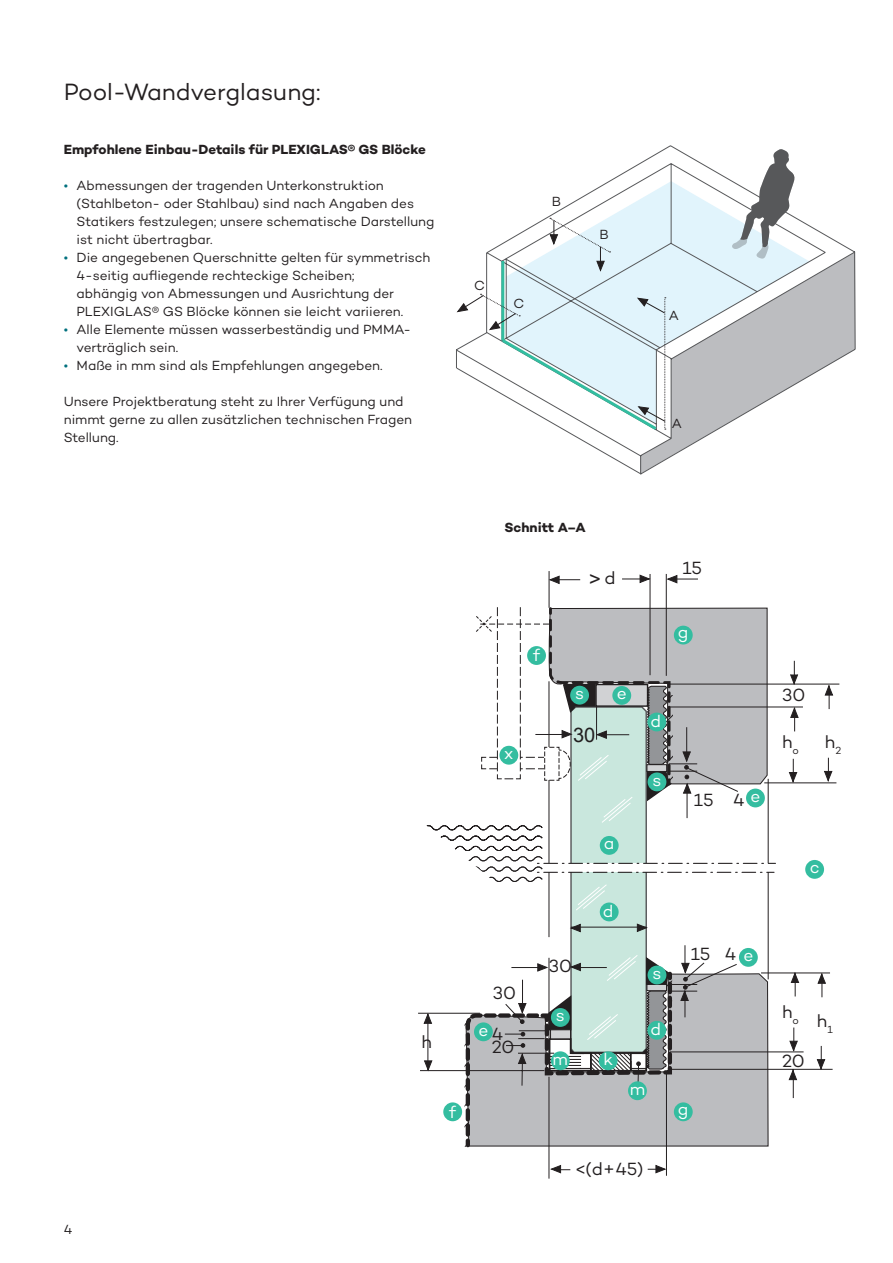
<style>
.page{position:relative;width:893px;height:1263px;background:#fff}
.page>*{position:absolute;margin:0;border:0;box-sizing:border-box;transform-origin:0 0}
.Headline_3{font:24px "Campton";letter-spacing:-.005em;color:#231f20}
.Headline_4___Fließtext{font:20.1px "Arial";color:#231f20}
.Headline_4___Fließtext-2{font:18px "Campton";letter-spacing:-.005em;color:#231f20}
.Headline_4___Fließtext-3{font:17.1px "Campton";color:#fff}
.Fließtext{font:13.5px/18px "Campton";letter-spacing:-.005em;color:#231f20}
.Headline_4___Fließtext-4{font:700 13.5px "Campton";color:#231f20}
.Fließ-innen{font:13.5px "Campton";color:#231f20}
.s1{color:#01707e}
.s2{font-family:"Campton";font-size:18px}
.s3{font-size:17.1px;color:#fff}
</style>
<div class="page">
<hr style="left:549px;top:571px;width:1px;height:37px;background:#231f20">
<hr style="left:666px;top:574px;width:1px;height:102px;background:#231f20">
<hr style="left:650px;top:574px;width:1px;height:101px;background:#231f20">
<hr style="left:669px;top:684px;width:170px;height:1px;background:#231f20">
<hr style="left:669px;top:707px;width:134px;height:1px;background:#231f20">
<hr style="left:764px;top:782px;width:72px;height:1px;background:#231f20">
<svg style="left:790px;top:661px;width:9px;height:24px"></svg>
<svg style="left:790px;top:706px;width:9px;height:25px"></svg>
<svg style="left:666px;top:574px;width:32px;height:10px"></svg>
<svg style="left:775px;top:972px;width:58px;height:127px"></svg>
<svg style="left:622px;top:574px;width:29px;height:9px"></svg>
<svg style="left:788px;top:759px;width:10px;height:24px"></svg>
<svg style="left:790px;top:972px;width:9px;height:24px"></svg>
<svg style="left:789px;top:1027px;width:9px;height:25px"></svg>
<svg style="left:648px;top:1164px;width:18px;height:10px"></svg>
<svg style="left:550px;top:1165px;width:20px;height:9px"></svg>
<svg style="left:817px;top:972px;width:9px;height:25px"></svg>
<svg style="left:816px;top:1046px;width:9px;height:25px"></svg>
<svg style="left:824px;top:684px;width:9px;height:25px"></svg>
<svg style="left:824px;top:758px;width:9px;height:24px"></svg>
<svg style="left:548px;top:575px;width:32px;height:9px"></svg>
<hr style="left:666px;top:1074px;width:1px;height:102px;background:#231f20">
<hr style="left:549px;top:1077px;width:1px;height:101px;background:#231f20">
<svg style="left:418px;top:599px;width:357px;height:550px"></svg>
<div style="left:600px;top:836px;width:19px;height:19px;background:#34bda0;border-radius:50%"></div>
<div style="left:805px;top:860px;width:19px;height:19px;background:#34bda0;border-radius:50%"></div>
<div style="left:600px;top:902px;width:19px;height:19px;background:#34bda0;border-radius:50%"></div>
<div style="left:647px;top:1021px;width:19px;height:19px;background:#34bda0;border-radius:50%"></div>
<div style="left:647px;top:712px;width:19px;height:19px;background:#34bda0;border-radius:50%"></div>
<div style="left:739px;top:948px;width:19px;height:19px;background:#34bda0;border-radius:50%"></div>
<div style="left:474px;top:1022px;width:19px;height:19px;background:#34bda0;border-radius:50%"></div>
<div style="left:746px;top:788px;width:19px;height:19px;background:#34bda0;border-radius:50%"></div>
<div style="left:612px;top:686px;width:19px;height:19px;background:#34bda0;border-radius:50%"></div>
<div style="left:527px;top:646px;width:19px;height:19px;background:#34bda0;border-radius:50%"></div>
<div style="left:443px;top:1102px;width:19px;height:19px;background:#34bda0;border-radius:50%"></div>
<div style="left:674px;top:1102px;width:19px;height:19px;background:#34bda0;border-radius:50%"></div>
<div style="left:674px;top:626px;width:19px;height:18px;background:#34bda0;border-radius:50%"></div>
<div style="left:499px;top:746px;width:19px;height:19px;background:#34bda0;border-radius:50%"></div>
<div style="left:648px;top:772px;width:18px;height:19px;background:#34bda0;border-radius:50%"></div>
<div style="left:570px;top:686px;width:19px;height:19px;background:#34bda0;border-radius:50%"></div>
<div style="left:648px;top:965px;width:18px;height:19px;background:#34bda0;border-radius:50%"></div>
<div style="left:551px;top:1008px;width:19px;height:19px;background:#34bda0;border-radius:50%"></div>
<div style="left:551px;top:1051px;width:19px;height:19px;background:#34bda0;border-radius:50%"></div>
<div style="left:599px;top:1051px;width:19px;height:19px;background:#34bda0;border-radius:50%"></div>
<div style="left:628px;top:1081px;width:19px;height:19px;background:#34bda0;border-radius:50%"></div>
<svg style="left:545px;top:145px;width:311px;height:330px"></svg>
<svg style="left:732px;top:149px;width:63px;height:110px"></svg>
<svg style="left:456px;top:218px;width:210px;height:215px"></svg>
<p class="Headline_3" style="left:64px;top:77px;width:258px">Pool-Wandverglasung:</p>
<p class="Headline_4___Fließtext-4" style="left:64px;top:141px;width:363px">Empfohlene Einbau-Details für PLEXIGLAS® GS Blöcke</p>
<p class="Fließtext" style="left:77px;top:176px;width:359px;text-indent:-13px"><span class="s1">•</span> Abmessungen der tragenden Unterkonstruktion (Stahlbeton- oder Stahlbau) sind nach Angaben des Statikers festzulegen; unsere schematische Darstellung ist nicht übertragbar.</p>
<p class="Fließtext" style="left:77px;top:248px;width:355px;text-indent:-13px"><span class="s1">•</span> Die angegebenen Querschnitte gelten für symmetrisch 4-seitig aufliegende rechteckige Scheiben;<br>abhängig von Abmessungen und Ausrichtung der PLEXIGLAS® GS Blöcke können sie leicht variieren.</p>
<p class="Fließtext" style="left:77px;top:320px;width:336px;text-indent:-13px"><span class="s1">•</span> Alle Elemente müssen wasserbeständig und PMMA&shy;verträglich sein.</p>
<p class="Fließtext" style="left:64px;top:356px;width:320px"><span class="s1">•</span> Maße in mm sind als Empfehlungen angegeben.</p>
<p class="Fließtext" style="left:64px;top:392px;width:350px">Unsere Projektberatung steht zu Ihrer Verfügung und nimmt gerne zu allen zusätzlichen technischen Fragen<br>Stellung.</p>
<p class="Fließ-innen" style="left:474px;top:277px;width:12px">C</p>
<p class="Fließ-innen" style="left:552px;top:193px;width:11px">B</p>
<p class="Fließ-innen" style="left:513px;top:295px;width:12px">C</p>
<p class="Fließ-innen" style="left:600px;top:226px;width:11px">B</p>
<p class="Fließ-innen" style="left:669px;top:307px;width:12px">A</p>
<p class="Fließ-innen" style="left:672px;top:415px;width:12px">A</p>
<p class="Fließtext" style="left:64px;top:1220px;width:10px">4</p>
<p class="Headline_4___Fließtext-4" style="left:505px;top:519px;width:83px">Schnitt A–A</p>
<p class="Headline_4___Fließtext-3" style="left:533px;top:645px;width:8px">f</p>
<p class="Headline_4___Fließtext-3" style="left:504px;top:742px;width:11px">x</p>
<p class="Headline_4___Fließtext" style="left:589px;top:565px;width:28px">&gt; <span class="s2">d</span></p>
<p class="Headline_4___Fließtext-3" style="left:575px;top:682px;width:10px">s</p>
<h2 class="Headline_4___Fließtext" style="left:573px;top:721px;width:24px">30</h2>
<p class="Headline_4___Fließtext-3" style="left:617px;top:683px;width:11px">e</p>
<p class="Headline_4___Fließtext-3" style="left:604px;top:833px;width:12px">a</p>
<p class="Headline_4___Fließtext-2" style="left:682px;top:557px;width:21px">15</p>
<p class="Headline_4___Fließtext-3" style="left:678px;top:621px;width:12px">g</p>
<p class="Headline_4___Fließtext-3" style="left:650px;top:710px;width:12px">d</p>
<p class="Headline_4___Fließtext-3" style="left:652px;top:769px;width:10px">s</p>
<p class="Headline_4___Fließtext-2" style="left:694px;top:789px;width:21px">15</p>
<p class="Headline_4___Fließtext-3" style="left:750px;top:785px;width:11px">e</p>
<p class="Headline_4___Fließtext-2" style="left:733px;top:789px;width:13px">4</p>
<p class="Headline_4___Fließtext-2" style="left:422px;top:1031px;width:12px">h</p>
<p class="Headline_4___Fließtext-2" style="left:493px;top:982px;width:25px">30</p>
<p class="Headline_4___Fließtext-2" style="left:492px;top:1022px;width:13px">4</p>
<p class="Headline_4___Fließtext-2" style="left:492px;top:1036px;width:24px">20</p>
<p class="Headline_4___Fließtext-3" style="left:478px;top:1019px;width:11px">e</p>
<p class="Headline_4___Fließtext-2" style="left:549px;top:955px;width:25px">30</p>
<p class="Headline_4___Fließtext-3" style="left:603px;top:900px;width:12px">d</p>
<p class="Headline_4___Fließtext-3" style="left:556px;top:1005px;width:10px">s</p>
<p class="Headline_4___Fließtext-3" style="left:553px;top:1048px;width:17px">m</p>
<p class="Headline_4___Fließtext-3" style="left:603px;top:1048px;width:11px">k</p>
<p class="Headline_4___Fließtext-3" style="left:652px;top:962px;width:10px">s</p>
<p class="Headline_4___Fließtext-3" style="left:650px;top:1018px;width:12px">d</p>
<p class="Headline_4___Fließtext-3" style="left:630px;top:1078px;width:17px">m</p>
<p class="Headline_4___Fließtext-2" style="left:691px;top:942px;width:21px">15</p>
<p class="Headline_4___Fließtext-3" style="left:449px;top:1101px;width:8px">f</p>
<p class="Headline_4___Fließtext-3" style="left:678px;top:1098px;width:12px">g</p>
<p class="Headline_4___Fließtext-2" style="left:725px;top:942px;width:30px">4 <span class="s3">e</span></p>
<p class="Headline_4___Fließtext-2" style="left:576px;top:1158px;width:69px">&lt;(d+45)</p>
<p class="Headline_4___Fließtext-2" style="left:782px;top:683px;width:25px">30</p>
<p class="Headline_4___Fließtext-2" style="left:782px;top:731px;width:18px">h<sub>o</sub></p>
<p class="Headline_4___Fließtext-2" style="left:825px;top:731px;width:18px">h<sub>2</sub></p>
<p class="Headline_4___Fließtext-3" style="left:810px;top:857px;width:11px">c</p>
<p class="Headline_4___Fließtext-2" style="left:782px;top:1000px;width:18px">h<sub>o</sub></p>
<p class="Headline_4___Fließtext-2" style="left:817px;top:1009px;width:17px">h<sub>1</sub></p>
<p class="Headline_4___Fließtext-2" style="left:782px;top:1050px;width:24px">20</p>
</div>
